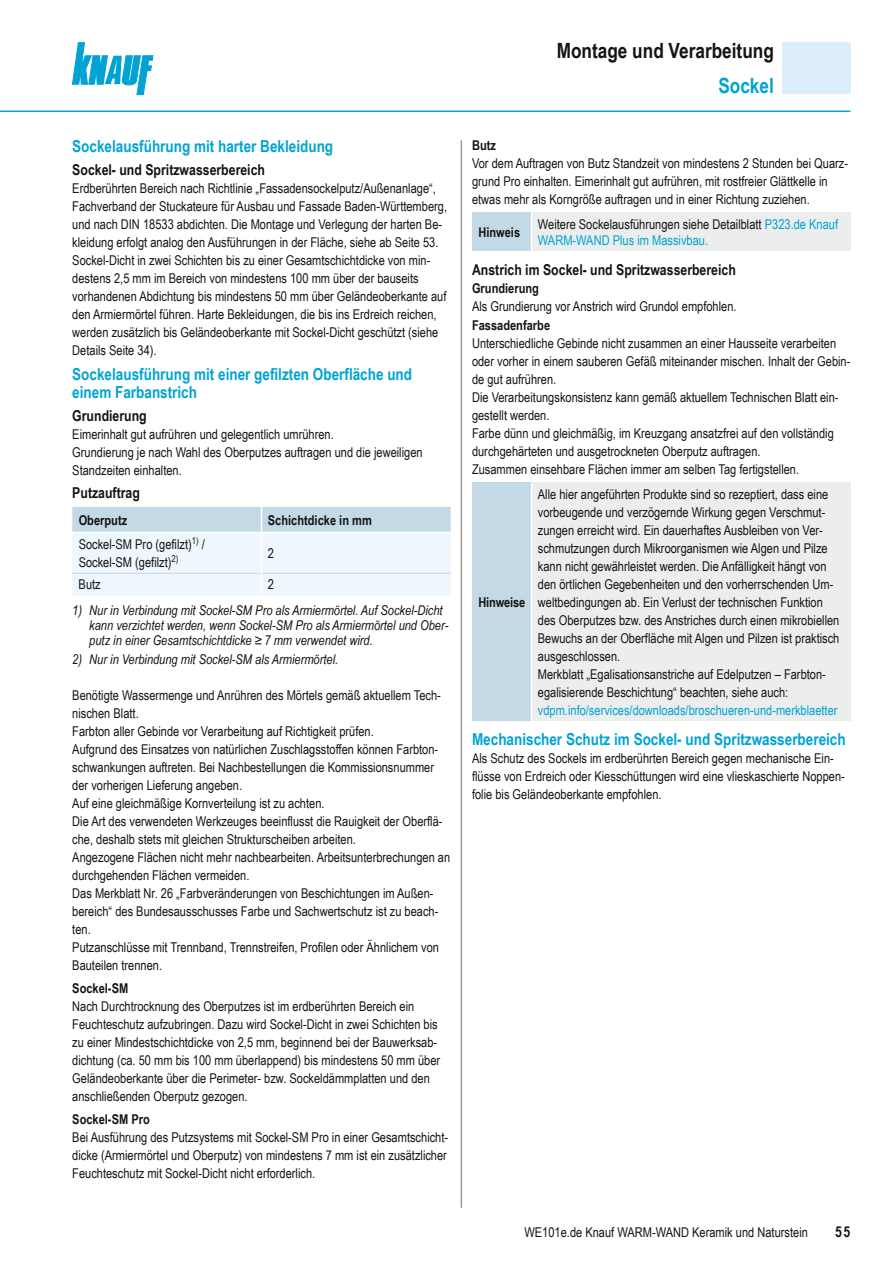
<style>
.page{position:relative;width:893px;height:1263px;background:#fff}
.page>*{position:absolute;margin:0;border:0;box-sizing:border-box;transform-origin:0 0}
.t1{font:700 21px "Arial Narrow";color:#131413}
.t2{font:700 21px "Arial Narrow";color:#00a3d3}
.t3{font:700 16.5px/18px "Arial Narrow";color:#00a3d3}
.t4{font:700 15px "Arial Narrow";color:#131413}
.t5{font:13.5px/18px "Arial Narrow";color:#131413}
.t6{font:italic 13.5px/15px "Arial Narrow";color:#131413}
.t7{font:700 13.5px "Arial Narrow";color:#131413}
.t8{font:13.5px "Arial Narrow";color:#00a3d3}
.s1{color:#00a3d3}
</style>
<div class="page">
<div style="left:782px;top:43px;width:68px;height:51px;background:#dbeefa"></div>
<svg style="left:72px;top:43px;width:81px;height:52px"></svg>
<hr style="left:0;top:111px;width:850px;height:1px;background:#00a3d3">
<hr style="left:461px;top:140px;width:1px;height:1068px;background:#999">
<svg style="left:72px;top:507px;width:379px;height:89px;background:#e2eef6"></svg>
<div style="left:472px;top:212px;width:59px;height:39px;background:#c4d9e6"></div>
<div style="left:531px;top:212px;width:320px;height:39px;background:#eceded"></div>
<hr style="left:531px;top:212px;width:1px;height:39px;background:#fff">
<div style="left:472px;top:482px;width:59px;height:239px;background:#c4d9e6"></div>
<div style="left:531px;top:482px;width:319px;height:239px;background:#eceded"></div>
<hr style="left:531px;top:482px;width:1px;height:239px;background:#fff">
<p class="t3" style="left:72px;top:137px;width:262px">Sockelausführung mit harter Bekleidung</p>
<p class="t4" style="left:72px;top:159px;width:194px">Sockel- und Spritzwasserbereich</p>
<p class="t5" style="left:72px;top:179px;width:376px">Erdberührten Bereich nach Richtlinie „Fassadensockelputz/Außenanlage“, Fachverband der Stuckateure für Ausbau und Fassade Baden-Württemberg, und nach DIN 18533 abdichten. Die Montage und Verlegung der harten Be&shy;kleidung erfolgt analog den Ausführungen in der Fläche, siehe ab Seite 53.<br>Sockel-Dicht in zwei Schichten bis zu einer Gesamtschichtdicke von min&shy;destens 2,5 mm im Bereich von mindestens 100 mm über der bauseits vorhandenen Abdichtung bis mindestens 50 mm über Geländeoberkante auf den Armiermörtel führen. Harte Bekleidungen, die bis ins Erdreich reichen, werden zusätzlich bis Geländeoberkante mit Sockel-Dicht geschützt (siehe Details Seite 34).</p>
<p class="t3" style="left:72px;top:364px;width:341px">Sockelausführung mit einer gefilzten Oberfläche und einem Farbanstrich</p>
<p class="t4" style="left:72px;top:404px;width:76px">Grundierung</p>
<p class="t5" style="left:72px;top:425px;width:352px">Eimerinhalt gut aufrühren und gelegentlich umrühren.<br>Grundierung je nach Wahl des Oberputzes auftragen und die jeweiligen<br>Standzeiten einhalten.</p>
<p class="t4" style="left:72px;top:482px;width:69px">Putzauftrag</p>
<p class="t7" style="left:79px;top:510px;width:50px">Oberputz</p>
<p class="t7" style="left:268px;top:510px;width:105px">Schichtdicke in mm</p>
<p class="t5" style="left:79px;top:535px;width:128px">Sockel-SM Pro (gefilzt)<sup>1)</sup> /<br>Sockel-SM (gefilzt)<sup>2)</sup></p>
<p class="t5" style="left:268px;top:544px;width:8px">2</p>
<p class="t5" style="left:79px;top:575px;width:24px">Butz</p>
<p class="t5" style="left:268px;top:575px;width:8px">2</p>
<p class="t6" style="left:89px;top:602px;width:361px;text-indent:-17px">1) Nur in Verbindung mit Sockel-SM Pro als Armiermörtel. Auf Sockel-Dicht kann verzichtet werden, wenn Sockel-SM Pro als Armiermörtel und Ober&shy;putz in einer Gesamtschichtdicke ≥ 7 mm verwendet wird.</p>
<p class="t6" style="left:72px;top:652px;width:267px">2) Nur in Verbindung mit Sockel-SM als Armiermörtel.</p>
<p class="t5" style="left:72px;top:686px;width:379px">Benötigte Wassermenge und Anrühren des Mörtels gemäß aktuellem Tech&shy;nischen Blatt.<br>Farbton aller Gebinde vor Verarbeitung auf Richtigkeit prüfen.<br>Aufgrund des Einsatzes von natürlichen Zuschlagsstoffen können Farbton&shy;schwankungen auftreten. Bei Nachbestellungen die Kommissionsnummer der vorherigen Lieferung angeben.<br>Auf eine gleichmäßige Kornverteilung ist zu achten.<br>Die Art des verwendeten Werkzeuges beeinflusst die Rauigkeit der Oberflä&shy;che, deshalb stets mit gleichen Strukturscheiben arbeiten.<br>Angezogene Flächen nicht mehr nachbearbeiten. Arbeitsunterbrechungen an durchgehenden Flächen vermeiden.<br>Das Merkblatt Nr. 26 „Farbveränderungen von Beschichtungen im Außen&shy;bereich“ des Bundesausschusses Farbe und Sachwertschutz ist zu beach&shy;ten.<br>Putzanschlüsse mit Trennband, Trennstreifen, Profilen oder Ähnlichem von Bauteilen trennen.</p>
<p class="t7" style="left:72px;top:978px;width:57px">Sockel-SM</p>
<p class="t5" style="left:72px;top:997px;width:369px">Nach Durchtrocknung des Oberputzes ist im erdberührten Bereich ein Feuchteschutz aufzubringen. Dazu wird Sockel-Dicht in zwei Schichten bis zu einer Mindestschichtdicke von 2,5 mm, beginnend bei der Bauwerksab&shy;dichtung (ca. 50 mm bis 100 mm überlappend) bis mindestens 50 mm über Geländeoberkante über die Perimeter- bzw. Sockeldämmplatten und den anschließenden Oberputz gezogen.</p>
<p class="t7" style="left:72px;top:1109px;width:79px">Sockel-SM Pro</p>
<p class="t5" style="left:72px;top:1128px;width:377px;text-align:justify">Bei Ausführung des Putzsystems mit Sockel-SM Pro in einer Gesamtschicht&shy;dicke (Armiermörtel und Oberputz) von mindestens 7 mm ist ein zusätzlicher Feuchteschutz mit Sockel-Dicht nicht erforderlich.</p>
<h1 class="t1" style="left:557px;top:34px;width:219px">Montage und Verarbeitung</h1>
<h1 class="t2" style="left:718px;top:70px;width:57px">Sockel</h1>
<p class="t7" style="left:472px;top:135px;width:25px">Butz</p>
<p class="t5" style="left:472px;top:154px;width:378px">Vor dem Auftragen von Butz Standzeit von mindestens 2 Stunden bei Quarz&shy;grund Pro einhalten. Eimerinhalt gut aufrühren, mit rostfreier Glättkelle in etwas mehr als Korngröße auftragen und in einer Richtung zuziehen.</p>
<p class="t7" style="left:478px;top:222px;width:43px">Hinweis</p>
<p class="t5" style="left:538px;top:215px;width:302px;line-height:16.5px">Weitere Sockelausführungen siehe Detailblatt <span class="s1">P323.de Knauf<br>WARM-WAND Plus im Massivbau.</span></p>
<p class="t4" style="left:472px;top:258px;width:265px">Anstrich im Sockel- und Spritzwasserbereich</p>
<p class="t7" style="left:472px;top:278px;width:69px">Grundierung</p>
<p class="t5" style="left:472px;top:297px;width:266px">Als Grundierung vor Anstrich wird Grundol empfohlen.</p>
<p class="t7" style="left:472px;top:315px;width:80px">Fassadenfarbe</p>
<p class="t5" style="left:472px;top:334px;width:380px">Unterschiedliche Gebinde nicht zusammen an einer Hausseite verarbeiten oder vorher in einem sauberen Gefäß miteinander mischen. Inhalt der Gebin&shy;de gut aufrühren.<br>Die Verarbeitungskonsistenz kann gemäß aktuellem Technischen Blatt ein&shy;gestellt werden.<br>Farbe dünn und gleichmäßig, im Kreuzgang ansatzfrei auf den vollständig durchgehärteten und ausgetrockneten Oberputz auftragen.<br>Zusammen einsehbare Flächen immer am selben Tag fertigstellen.</p>
<p class="t5" style="left:538px;top:484px;width:303px">Alle hier angeführten Produkte sind so rezeptiert, dass eine vorbeugende und verzögernde Wirkung gegen Verschmut&shy;zungen erreicht wird. Ein dauerhaftes Ausbleiben von Ver&shy;schmutzungen durch Mikroorganismen wie Algen und Pilze kann nicht gewährleistet werden. Die Anfälligkeit hängt von den örtlichen Gegebenheiten und den vorherrschenden Um&shy;weltbedingungen ab. Ein Verlust der technischen Funktion des Oberputzes bzw. des Anstriches durch einen mikrobiellen Bewuchs an der Oberfläche mit Algen und Pilzen ist praktisch ausgeschlossen.<br>Merkblatt „Egalisationsanstriche auf Edelputzen – Farbton&shy;egalisierende Beschichtung“ beachten, siehe auch:</p>
<p class="t8" style="left:538px;top:700px;width:301px">vdpm.info/services/downloads/broschueren-und-merkblaetter</p>
<p class="t3" style="left:472px;top:730px;width:375px">Mechanischer Schutz im Sockel- und Spritzwasserbereich</p>
<p class="t5" style="left:472px;top:749px;width:374px">Als Schutz des Sockels im erdberührten Bereich gegen mechanische Ein&shy;flüsse von Erdreich oder Kiesschüttungen wird eine vlieskaschierte Noppen&shy;folie bis Geländeoberkante empfohlen.</p>
<p class="t7" style="left:478px;top:592px;width:48px">Hinweise</p>
<p class="t5" style="left:524px;top:1223px;width:285px">WE101e.de Knauf WARM-WAND Keramik und Naturstein</p>
<p class="t4" style="left:835px;top:1221px;width:17px">55</p>
</div>
